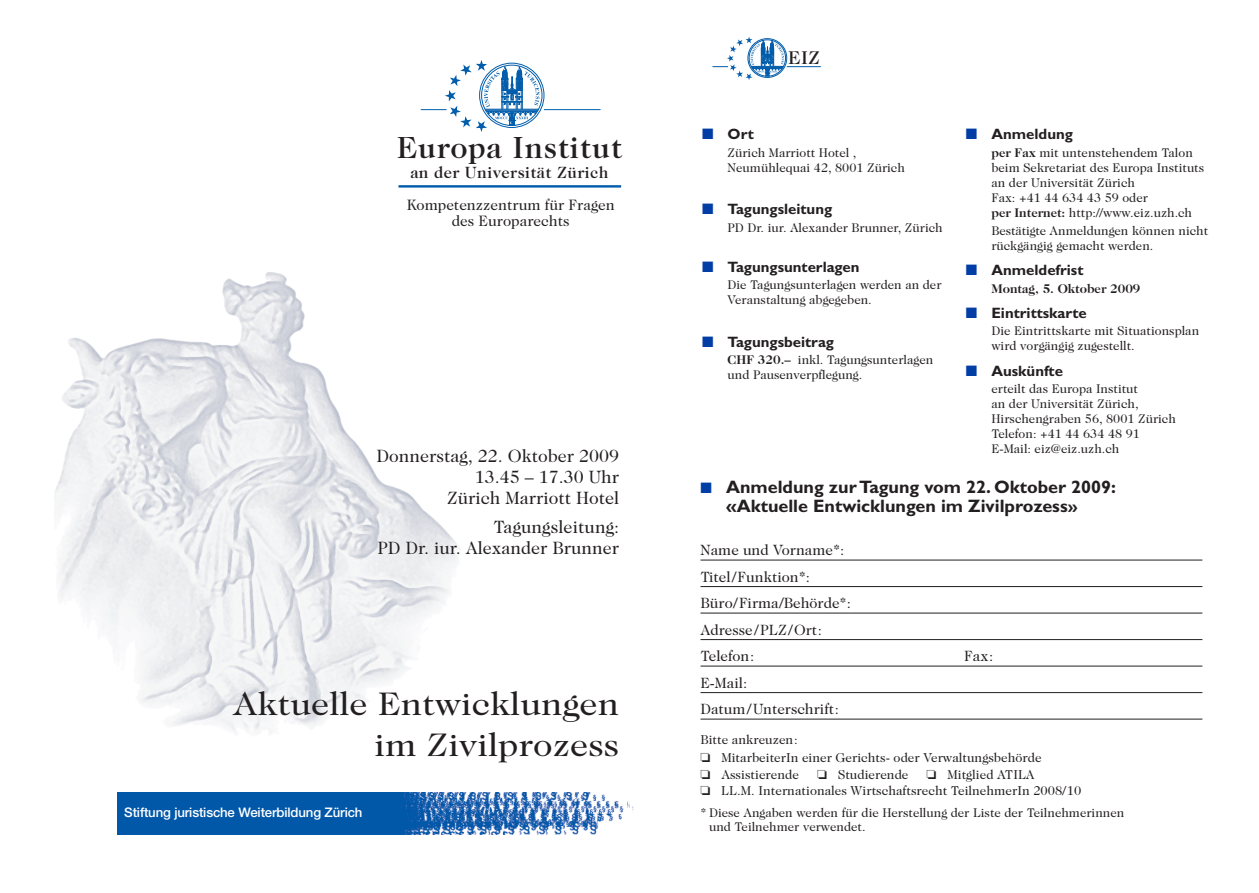
<style>
.page{position:relative;width:1259px;height:893px;background:#fff}
.page>*{position:absolute;margin:0;border:0;box-sizing:border-box;transform-origin:0 0}
.t1{font:33px/40.5px "Caslon Two Twenty Four";color:#231f20;text-align:right;scale:1.1 1}
.t2{font:500 30.9px "Caslon Two Twenty Four";letter-spacing:.025em;color:#231f20}
.t3{font:500 18.6px "Caslon Two Twenty Four";color:#231f20}
.t4{font:18px/21px "Caslon Two Twenty Four";color:#231f20;text-align:right}
.t5{font:700 18px/19.2px "Gill Sans";color:#231f20}
.t6{font:500 16.5px "Caslon Two Twenty Four";letter-spacing:.025em;color:#231f20}
.t7{font:15.15px/16.5px "Caslon Two Twenty Four";color:#231f20;text-align:center}
.t8{font:15px/26.5px "Caslon Two Twenty Four";color:#231f20}
.t9{font:700 15px "Gill Sans";color:#231f20}
.t10{font:500 13.2px "Helvetica Neue";letter-spacing:-.01em;color:#fff}
.t11{font:13.05px/18.5px "Caslon Two Twenty Four";color:#231f20}
.t12{font:12.75px/15px "Caslon Two Twenty Four";color:#231f20}
.t13{font:700 12.75px "Caslon Two Twenty Four";color:#231f20}
.s1{color:#003da5}
.s2{font-weight:700}
.s3{font-size:16.5px}
</style>
<div class="page">
<img style="left:55px;top:272px;width:404px;height:461px">
<hr style="left:398px;top:185px;width:223px;height:3px;background:#015dab">
<hr style="left:544px;top:109px;width:56px;height:1px;background:#015dab">
<svg style="left:421px;top:60px;width:118px;height:72px"></svg>
<img style="left:117px;top:793px;width:517px;height:41px">
<hr style="left:787px;top:66px;width:34px;height:1px;background:#015dab">
<div style="left:749px;top:40px;width:36px;height:36px;border:1px solid #015dab;border-radius:50%"></div>
<div style="left:747px;top:38px;width:40px;height:40px;border:1px solid #015dab;border-radius:50%"></div>
<svg style="left:712px;top:37px;width:72px;height:43px"></svg>
<hr style="left:700px;top:560px;width:502px;height:1px;background:#231f20">
<hr style="left:700px;top:586px;width:502px;height:1px;background:#231f20">
<hr style="left:700px;top:613px;width:502px;height:1px;background:#231f20">
<hr style="left:700px;top:639px;width:502px;height:1px;background:#231f20">
<hr style="left:700px;top:666px;width:502px;height:1px;background:#231f20">
<hr style="left:700px;top:692px;width:502px;height:1px;background:#231f20">
<hr style="left:700px;top:719px;width:502px;height:1px;background:#231f20">
<h2 class="t2" style="left:397px;top:135px;width:227px">Europa Institut</h2>
<p class="t6" style="left:410px;top:166px;width:200px">an der Universität Zürich</p>
<p class="t7" style="left:407px;top:198px;width:210px">Kompetenzzentrum für Fragen des Europarechts</p>
<h3 class="t4" style="left:376px;top:446px;width:244px">Donnerstag, 22. Oktober 2009<br>13.45 – 17.30 Uhr<br>Zürich Marriott Hotel</h3>
<h3 class="t4" style="left:377px;top:518px;width:243px">Tagungsleitung:<br>PD Dr. iur. Alexander Brunner</h3>
<h1 class="t1" style="left:233px;top:686px;width:352px">Aktuelle Entwicklungen im Zivilprozess</h1>
<p class="t10" style="left:124px;top:807px;width:240px">Stiftung juristische Weiterbildung Zürich</p>
<h3 class="t3" style="left:788px;top:50px;width:33px">EIZ</h3>
<p class="t9" style="left:702px;top:129px;width:53px"><span class="s1">■</span> Ort</p>
<p class="t12" style="left:727px;top:146px;width:179px">Zürich Marriott Hotel ,<br>Neumühlequai 42, 8001 Zürich</p>
<p class="t9" style="left:702px;top:204px;width:132px"><span class="s1">■</span> Tagungsleitung</p>
<p class="t12" style="left:727px;top:221px;width:217px">PD Dr. iur. Alexander Brunner, Zürich</p>
<p class="t9" style="left:702px;top:261px;width:159px"><span class="s1">■</span> Tagungsunterlagen</p>
<p class="t12" style="left:727px;top:278px;width:215px">Die Tagungsunterlagen werden an der<br>Veranstaltung abgegeben.</p>
<p class="t9" style="left:702px;top:336px;width:133px"><span class="s1">■</span> Tagungsbeitrag</p>
<p class="t12" style="left:727px;top:353px;width:207px"><span class="s2">CHF 320.–</span> inkl. Tagungsunterlagen und Pausenverpflegung.</p>
<p class="t9" style="left:966px;top:129px;width:109px"><span class="s1">■</span> Anmeldung</p>
<p class="t12" style="left:991px;top:146px;width:214px"><span class="s2">per Fax</span> mit untenstehendem Talon beim Sekretariat des Europa Instituts an der Universität Zürich<br>Fax: +41 44 634 43 59 oder<br><span class="s2">per Internet:</span> http://www.eiz.uzh.ch</p>
<p class="t12" style="left:991px;top:224px;width:218px">Bestätigte Anmeldungen können nicht rückgängig gemacht werden.</p>
<p class="t9" style="left:966px;top:265px;width:119px"><span class="s1">■</span> Anmeldefrist</p>
<p class="t13" style="left:991px;top:283px;width:150px">Montag, 5. Oktober 2009</p>
<p class="t9" style="left:966px;top:307px;width:122px"><span class="s1">■</span> Eintrittskarte</p>
<p class="t12" style="left:991px;top:324px;width:209px">Die Eintrittskarte mit Situationsplan wird vorgängig zugestellt.</p>
<p class="t9" style="left:966px;top:365px;width:99px"><span class="s1">■</span> Auskünfte</p>
<p class="t12" style="left:991px;top:382px;width:186px">erteilt das Europa Institut<br>an der Universität Zürich,<br>Hirschengraben 56, 8001 Zürich<br>Telefon: +41 44 634 48 91<br>E-Mail: eiz@eiz.uzh.ch</p>
<h3 class="t5" style="left:726px;top:479px;width:391px;text-indent:-26px"><span class="s1">■</span> Anmeldung zurTagung vom 22. Oktober 2009: «Aktuelle Entwicklungen im Zivilprozess<span class="s3">»</span></h3>
<p class="t8" style="left:700px;top:538px;width:152px">Name und Vorname*:<br>Titel/Funktion*:<br>Büro/Firma/Behörde*:<br>Adresse/PLZ/Ort:<br>Telefon:</p>
<p class="t8" style="left:964px;top:644px;width:31px">Fax:</p>
<p class="t8" style="left:700px;top:671px;width:140px">E-Mail:<br>Datum/Unterschrift:</p>
<p class="t11" style="left:700px;top:731px;width:342px">Bitte ankreuzen:<br>❏ MitarbeiterIn einer Gerichts- oder Verwaltungsbehörde</p>
<p class="t11" style="left:700px;top:766px;width:100px">❏ Assistierende</p>
<p class="t11" style="left:817px;top:766px;width:93px">❏ Studierende</p>
<p class="t11" style="left:700px;top:767px;width:382px;line-height:16.4px;text-indent:226px">❏ Mitglied ATILA<br>❏ LL.M. Internationales Wirtschaftsrecht TeilnehmerIn 2008/10</p>
<p class="t12" style="left:709px;top:807px;width:417px;line-height:13.5px;text-indent:-9px">* Diese Angaben werden für die Herstellung der Liste der Teilnehmerinnen und Teilnehmer verwendet.</p>
</div>
